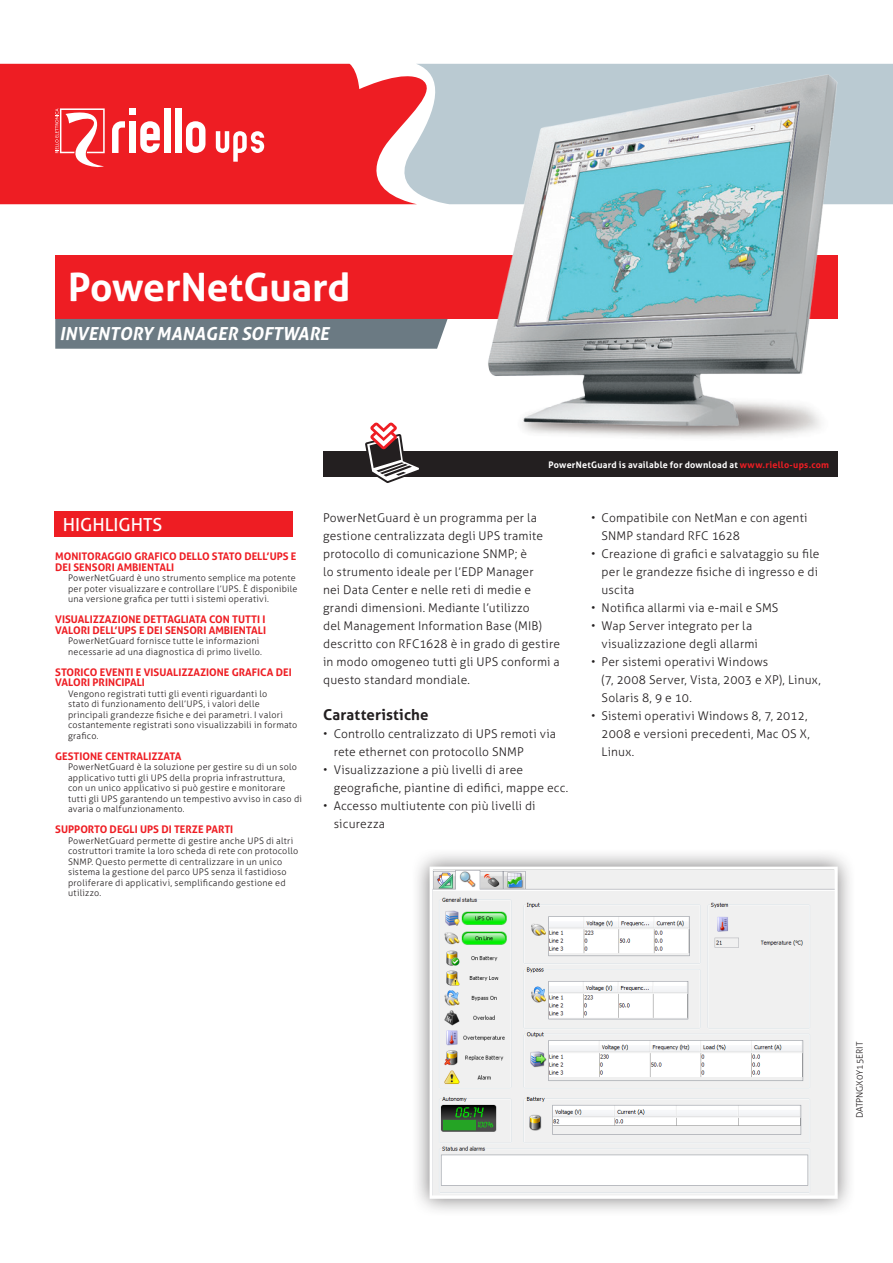
<style>
.page{position:relative;width:893px;height:1263px;background:#fff}
.page>*{position:absolute;margin:0;border:0;box-sizing:border-box;transform-origin:0 0}
.t1{font:700 39px "Aller";color:#fff}
.t2{font:italic 700 18px "Aller";color:#fff}
.t3{font:18px "Aller";color:#fff}
.t4{font:700 15px "Aller";letter-spacing:.01em;color:#231f20}
.t5{font:300 12px/18px "Aller";letter-spacing:.015em;color:#231f20}
.t6{font:700 10.5px/10.5px "Aller";color:#ee1d23}
.t7{font:300 9px/10.5px "Aller";letter-spacing:.03em;color:#231f20}
.t8{font:700 9px "Aller";letter-spacing:.025em;color:#fff}
.t9{font:300 9px "Aller";color:#231f20}
.s1{color:#ee1d23}
</style>
<div class="page">
<div style="left:440px;top:64px;width:453px;height:140px;background:#bacad2"></div>
<svg style="left:0;top:64px;width:440px;height:140px;background:#ec353b"></svg>
<svg style="left:216px;top:131px;width:48px;height:31px"></svg>
<svg style="left:112px;top:121px;width:13px;height:32px"></svg>
<div style="left:129px;top:108px;width:7px;height:7px;background:#fff"></div>
<div style="left:129px;top:121px;width:7px;height:32px;background:#fff"></div>
<svg style="left:140px;top:121px;width:20px;height:32px"></svg>
<div style="left:164px;top:108px;width:7px;height:45px;background:#fff"></div>
<div style="left:175px;top:108px;width:7px;height:45px;background:#fff"></div>
<svg style="left:186px;top:121px;width:19px;height:32px"></svg>
<svg style="left:55px;top:108px;width:50px;height:61px"></svg>
<div style="left:55px;top:255px;width:783px;height:64px;background:#ee1d23"></div>
<img style="left:476px;top:63px;width:404px;height:375px">
<div style="left:411px;top:848px;width:445px;height:369px;background:#231f20;opacity:.6"></div>
<img style="left:434px;top:870px;width:400px;height:325px">
<div style="left:430px;top:866px;width:408px;height:333px;border:3px solid #fff"></div>
<div style="left:55px;top:319px;width:393px;height:30px;background:#6b7a83"></div>
<div style="left:323px;top:452px;width:515px;height:25px;background:#231f20"></div>
<div style="left:54px;top:511px;width:238px;height:26px;background:#ee1d23"></div>
<svg style="left:365px;top:422px;width:56px;height:61px"></svg>
<h1 class="t1" style="left:68px;top:263px;width:284px">PowerNetGuard</h1>
<h2 class="t2" style="left:60px;top:323px;width:271px">INVENTORY MANAGER SOFTWARE</h2>
<p class="t8" style="left:548px;top:459px;width:282px">PowerNetGuard is available for download at <span class="s1">www.riello-ups.com</span></p>
<h2 class="t3" style="left:63px;top:513px;width:101px">HIGHLIGHTS</h2>
<p class="t6" style="left:55px;top:551px;width:243px">MONITORAGGIO GRAFICO DELLO STATO DELL’UPS E<br>DEI SENSORI AMBIENTALI</p>
<p class="t7" style="left:68px;top:573px;width:231px">PowerNetGuard è uno strumento semplice ma potente per poter visualizzare e controllare l’UPS. È disponibile una versione grafica per tutti i sistemi operativi.</p>
<p class="t6" style="left:55px;top:614px;width:212px">VISUALIZZAZIONE DETTAGLIATA CON TUTTI I<br>VALORI DELL’UPS E DEI SENSORI AMBIENTALI</p>
<p class="t7" style="left:68px;top:636px;width:196px">PowerNetGuard fornisce tutte le informazioni necessarie ad una diagnostica di primo livello.</p>
<p class="t6" style="left:55px;top:667px;width:238px">STORICO EVENTI E VISUALIZZAZIONE GRAFICA DEI<br>VALORI PRINCIPALI</p>
<p class="t7" style="left:68px;top:688px;width:231px">Vengono registrati tutti gli eventi riguardanti lo<br>stato di funzionamento dell’UPS, i valori delle principali grandezze fisiche e dei parametri. I valori costantemente registrati sono visualizzabili in formato grafico.</p>
<p class="t6" style="left:55px;top:751px;width:128px">GESTIONE CENTRALIZZATA</p>
<p class="t7" style="left:68px;top:762px;width:235px">PowerNetGuard è la soluzione per gestire su di un solo applicativo tutti gli UPS della propria infrastruttura, con un unico applicativo si può gestire e monitorare tutti gli UPS garantendo un tempestivo avviso in caso di avaria o malfunzionamento.</p>
<p class="t6" style="left:55px;top:824px;width:180px">SUPPORTO DEGLI UPS DI TERZE PARTI</p>
<p class="t7" style="left:68px;top:835px;width:232px">PowerNetGuard permette di gestire anche UPS di altri costruttori tramite la loro scheda di rete con protocollo SNMP. Questo permette di centralizzare in un unico sistema la gestione del parco UPS senza il fastidioso proliferare di applicativi, semplificando gestione ed utilizzo.</p>
<p class="t5" style="left:323px;top:509px;width:238px">PowerNetGuard è un programma per la gestione centralizzata degli UPS tramite protocollo di comunicazione SNMP; è<br>lo strumento ideale per l’EDP Manager<br>nei Data Center e nelle reti di medie e grandi dimensioni. Mediante l’utilizzo<br>del Management Information Base (MIB) descritto con RFC1628 è in grado di gestire in modo omogeneo tutti gli UPS conformi a questo standard mondiale.</p>
<h3 class="t4" style="left:323px;top:705px;width:107px">Caratteristiche</h3>
<h3 class="t5" style="left:334px;top:725px;width:224px;text-indent:-10px">• Controllo centralizzato di UPS remoti via rete ethernet con protocollo SNMP</h3>
<h3 class="t5" style="left:334px;top:761px;width:236px;text-indent:-10px">• Visualizzazione a più livelli di aree geografiche, piantine di edifici, mappe ecc.</h3>
<h3 class="t5" style="left:334px;top:797px;width:203px;text-indent:-10px">• Accesso multiutente con più livelli di sicurezza</h3>
<h3 class="t5" style="left:602px;top:509px;width:207px;text-indent:-10px">• Compatibile con NetMan e con agenti<br>SNMP standard RFC 1628</h3>
<h3 class="t5" style="left:602px;top:545px;width:219px;text-indent:-10px">• Creazione di grafici e salvataggio su file per le grandezze fisiche di ingresso e di uscita</h3>
<h3 class="t5" style="left:591px;top:599px;width:189px">• Notifica allarmi via e-mail e SMS</h3>
<h3 class="t5" style="left:602px;top:617px;width:158px;text-indent:-10px">• Wap Server integrato per la visualizzazione degli allarmi</h3>
<h3 class="t5" style="left:602px;top:653px;width:221px;text-indent:-10px">• Per sistemi operativi Windows<br>(7, 2008 Server, Vista, 2003 e XP), Linux,<br>Solaris 8, 9 e 10.</h3>
<h3 class="t5" style="left:602px;top:707px;width:210px;text-indent:-10px">• Sistemi operativi Windows 8, 7, 2012,<br>2008 e versioni precedenti, Mac OS X,<br>Linux.</h3>
<p class="t9" style="left:854px;top:1118px;width:78px;rotate:-90deg">DATPNGX0Y15ERIT</p>
</div>
